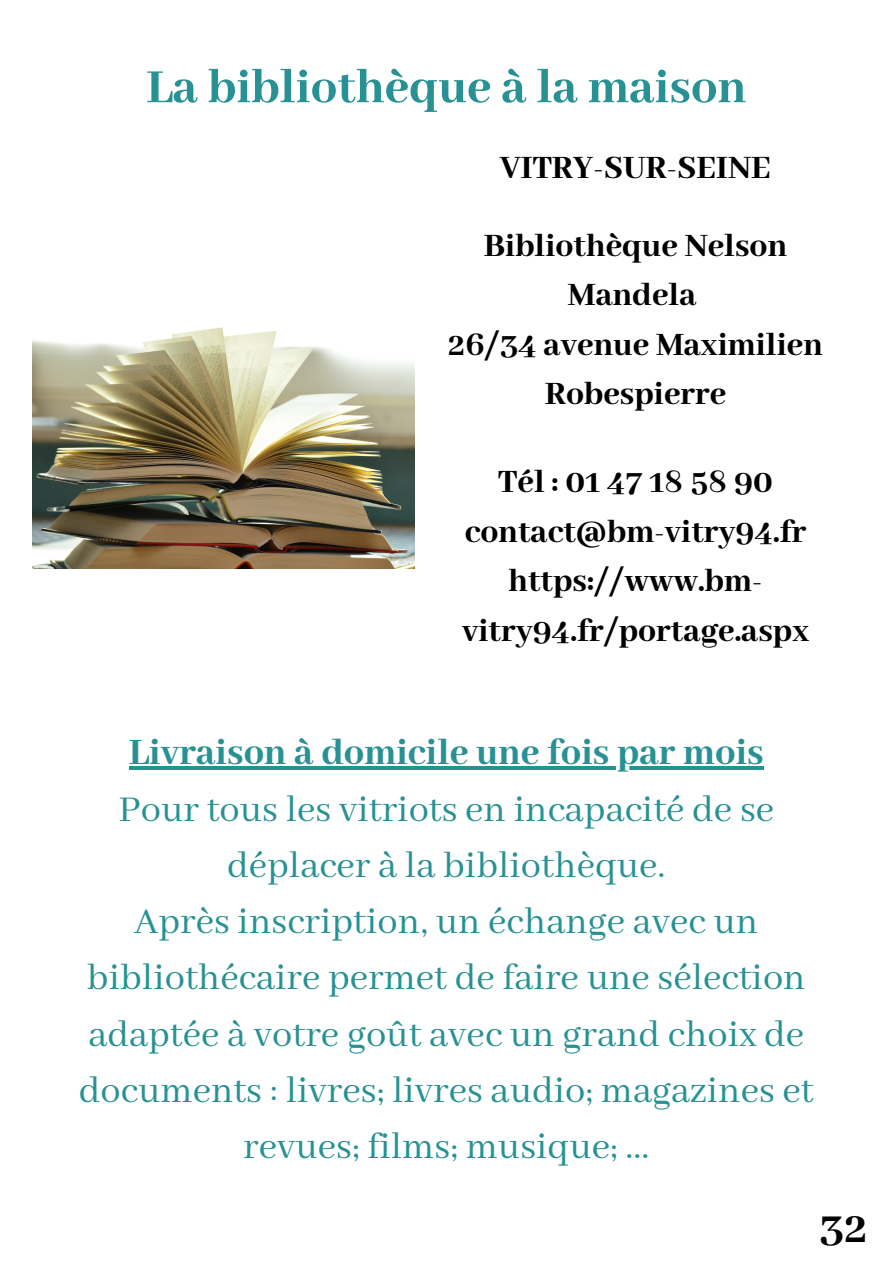
<style>
.page{position:relative;width:893px;height:1264px;background:#fff}
.page>*{position:absolute;margin:0;border:0;box-sizing:border-box;transform-origin:0 0}
.t1{font:800 52.5px "Abhaya Libre";color:#289193}
.t2{font:800 48px "Abhaya Libre";color:#000}
.t3{font:40.5px/56.2px "Abhaya Libre";color:#289193;text-align:center}
.t4{font:800 40.5px "Abhaya Libre";color:#289193}
.t5{font:800 35.55px/49.5px "Abhaya Libre";color:#000;text-align:center}
</style>
<div class="page">
<img style="left:33px;top:327px;width:381px;height:242px">
<hr style="left:129px;top:766px;width:634px;height:4px;background:#289193">
<p class="t1" style="left:146px;top:58px;width:601px">La bibliothèque à la maison</p>
<p class="t5" style="left:484px;top:131px;width:305px;line-height:77.6px">VITRY-SUR-SEINE<br>Bibliothèque Nelson</p>
<p class="t5" style="left:448px;top:272px;width:376px">Mandela<br>26/34 avenue Maximilien<br>Robespierre</p>
<p class="t5" style="left:462px;top:458px;width:348px">Tél : 01 47 18 58 90 contact@bm-vitry94.fr https://www.bm&shy;vitry94.fr/portage.aspx</p>
<p class="t4" style="left:129px;top:730px;width:636px">Livraison à domicile une fois par mois</p>
<p class="t3" style="left:79px;top:782px;width:736px">Pour tous les vitriots en incapacité de se déplacer à la bibliothèque.<br>Après inscription, un échange avec un bibliothécaire permet de faire une sélection adaptée à votre goût avec un grand choix de documents : livres; livres audio; magazines et revues; films; musique; ...</p>
<p class="t2" style="left:819px;top:1201px;width:50px">32</p>
</div>
